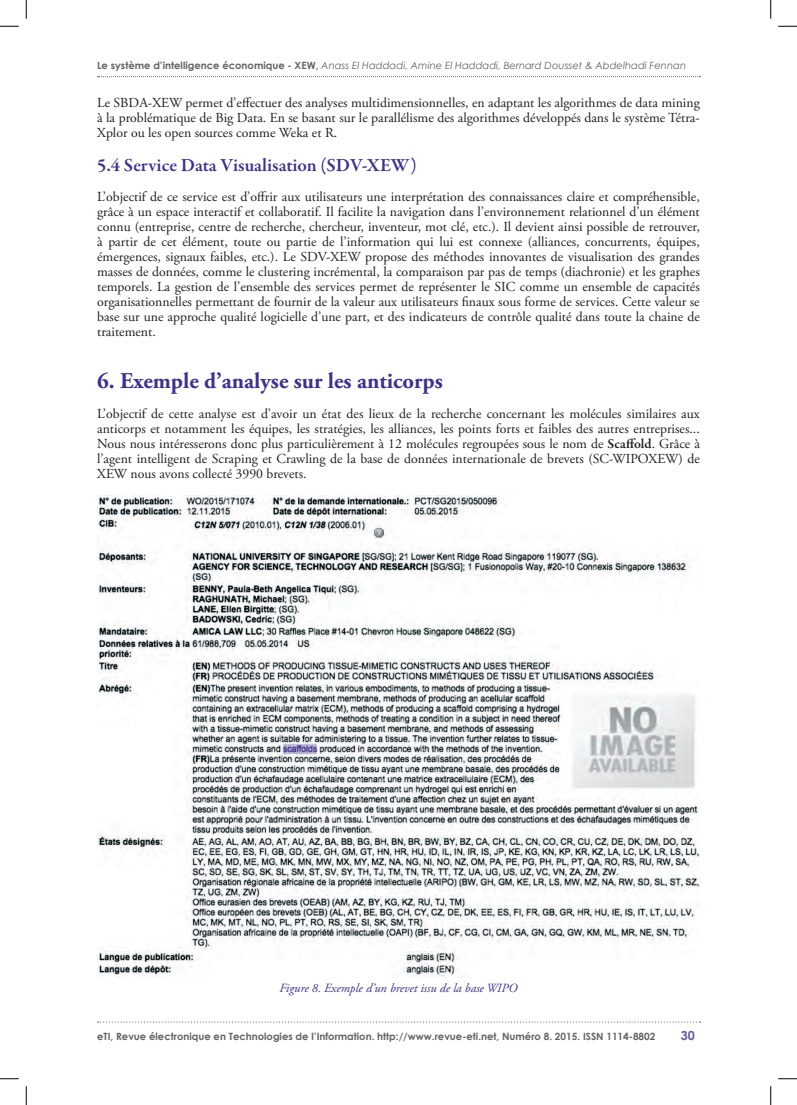
<style>
.page{position:relative;width:797px;height:1105px;background:#fff}
.page>*{position:absolute;margin:0;border:0;box-sizing:border-box;transform-origin:0 0}
.t1{font:700 22.5px "Adobe Garamond Pro";color:#3d3092}
.t2{font:600 18.75px "Garamond Premr Pro";color:#3d3092}
.t3{font:13.75px/15px "Adobe Garamond Pro";color:#231f20;text-align:justify}
.t4{font:italic 12.5px "Adobe Garamond Pro";color:#3d3092}
.t5{font:700 12.5px "Century Gothic";color:#6558a5}
.t6{font:700 10px "Century Gothic";color:#636366}
.t7{font:italic 10px "Century Gothic";color:#636366}
.s1{font-weight:700;font-style:normal}
.s2{font-family:"Garamond Premr Pro";font-weight:600}
</style>
<div class="page">
<svg style="left:98px;top:1021px;width:602px;height:1px"></svg>
<img style="left:97px;top:496px;width:602px;height:481px">
<svg style="left:98px;top:76px;width:602px;height:1px"></svg>
<svg style="left:0;top:25px;width:19px;height:2px"></svg>
<svg style="left:778px;top:25px;width:19px;height:2px"></svg>
<svg style="left:0;top:1078px;width:19px;height:1px"></svg>
<svg style="left:778px;top:1078px;width:19px;height:1px"></svg>
<svg style="left:25px;top:0;width:2px;height:19px"></svg>
<svg style="left:25px;top:1086px;width:2px;height:19px"></svg>
<svg style="left:770px;top:0;width:1px;height:19px"></svg>
<svg style="left:770px;top:1086px;width:1px;height:19px"></svg>
<p class="t7" style="left:97px;top:59px;width:590px"><span class="s1">Le système d’intelligence économique - XEW,</span> Anass El Haddadi, Amine El Haddadi, Bernard Dousset &amp; Abdelhadi Fennan</p>
<p class="t3" style="left:97px;top:96px;width:604px">Le SBDA-XEW permet d’effectuer des analyses multidimensionnelles, en adaptant les algorithmes de data mining à la problématique de Big Data. En se basant sur le parallélisme des algorithmes développés dans le système Tétra-Xplor ou les open sources comme Weka et R.</p>
<h2 class="t2" style="left:97px;top:154px;width:321px">5.4 Service Data Visualisation (SDV-XEW)</h2>
<p class="t3" style="left:97px;top:189px;width:604px">L’objectif de ce service est d’offrir aux utilisateurs une interprétation des connaissances claire et compréhensible, grâce à un espace interactif et collaboratif. Il facilite la navigation dans l’environnement relationnel d’un élément connu (entreprise, centre de recherche, chercheur, inventeur, mot clé, etc.). Il devient ainsi possible de retrouver, à partir de cet élément, toute ou partie de l’information qui lui est connexe (alliances, concurrents, équipes, émergences, signaux faibles, etc.). Le SDV-XEW propose des méthodes innovantes de visualisation des grandes masses de données, comme le clustering incrémental, la comparaison par pas de temps (diachronie) et les graphes temporels. La gestion de l’ensemble des services permet de représenter le SIC comme un ensemble de capacités organisationnelles permettant de fournir de la valeur aux utilisateurs finaux sous forme de services. Cette valeur se base sur une approche qualité logicielle d’une part, et des indicateurs de contrôle qualité dans toute la chaine de traitement.</p>
<h1 class="t1" style="left:97px;top:368px;width:347px">6. Exemple d’analyse sur les anticorps</h1>
<p class="t3" style="left:97px;top:407px;width:604px">L’objectif de cette analyse est d’avoir un état des lieux de la recherche concernant les molécules similaires aux anticorps et notamment les équipes, les stratégies, les alliances, les points forts et faibles des autres entreprises...<br>Nous nous intéresserons donc plus particulièrement à 12 molécules regroupées sous le nom de <span class="s2">Scaffold</span>. Grâce à l’agent intelligent de Scraping et Crawling de la base de données internationale de brevets (SC-WIPOXEW) de XEW nous avons collecté 3990 brevets.</p>
<p class="t4" style="left:279px;top:981px;width:240px">Figure 8. Exemple d’un brevet issu de la base WIPO</p>
<p class="t6" style="left:97px;top:1030px;width:559px">eTI, Revue électronique en Technologies de l’Information. http://www.revue-eti.net, Numéro 8. 2015. ISSN 1114-8802</p>
<p class="t5" style="left:681px;top:1028px;width:15px">30</p>
</div>
